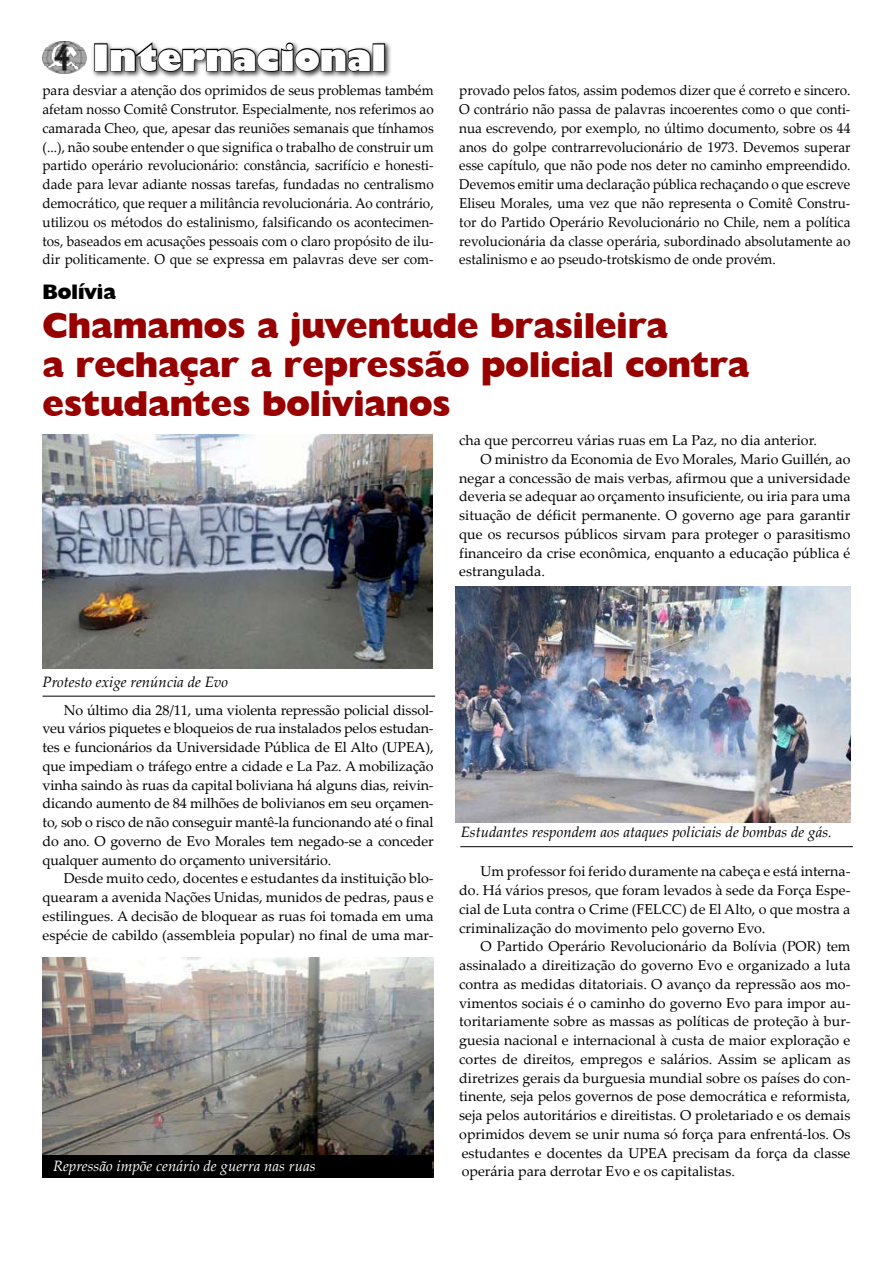
<style>
.page{position:relative;width:893px;height:1263px;background:#fff}
.page>*{position:absolute;margin:0;border:0;box-sizing:border-box;transform-origin:0 0}
.t1{font:800 36px/39px "Humanist 521 BT";color:#980000}
.t2{font:800 36px "Humanist 521 BT";color:#fff}
.t3{font:800 21px "Humanist 521 BT";color:#000}
.t4{font:italic 15px "Palatino Linotype";color:#000}
.t5{font:italic 15px "Palatino Linotype";color:#fff}
.t6{font:14.25px/18.8px "Palatino Linotype";color:#000;text-align:justify}
.t7{font:14.25px/18.8px "Palatino Linotype";color:#000;text-align:justify;scale:.95 1}
</style>
<div class="page">
<img style="left:42px;top:42px;width:45px;height:32px">
<div style="left:91px;top:40px;width:301px;height:39px;background:#000;opacity:.75"></div>
<div style="left:94px;top:43px;width:14px;height:28px;border:2px solid #000"></div>
<svg style="left:109px;top:41px;width:262px;height:32px"></svg>
<div style="left:373px;top:43px;width:12px;height:28px;border:2px solid #000"></div>
<img style="left:43px;top:435px;width:389px;height:233px">
<img style="left:43px;top:958px;width:391px;height:220px">
<hr style="left:43px;top:696px;width:392px;height:1px;background:#000">
<hr style="left:460px;top:846px;width:393px;height:1px;background:#000">
<img style="left:455px;top:586px;width:395px;height:236px">
<div style="left:43px;top:1156px;width:389px;height:22px;background:#000"></div>
<h1 class="t2" style="left:92px;top:35px;width:295px">Internacional</h1>
<p class="t7" style="left:43px;top:81px;width:413px">para desviar a atenção dos oprimidos de seus problemas também afetam nosso Comitê Construtor. Especialmente, nos referimos ao camarada Cheo, que, apesar das reuniões semanais que tínhamos (...), não soube entender o que significa o trabalho de construir um partido operário revolucionário: constância, sacrifício e honesti&shy;dade para levar adiante nossas tarefas, fundadas no centralismo democrático, que requer a militância revolucionária. Ao contrário, utilizou os métodos do estalinismo, falsificando os acontecimen&shy;tos, baseados em acusações pessoais com o claro propósito de ilu&shy;dir politicamente. O que se expressa em palavras deve ser com-</p>
<p class="t7" style="left:459px;top:81px;width:413px">provado pelos fatos, assim podemos dizer que é correto e sincero.<br>O contrário não passa de palavras incoerentes como o que conti&shy;nua escrevendo, por exemplo, no último documento, sobre os 44 anos do golpe contrarrevolucionário de 1973. Devemos superar esse capítulo, que não pode nos deter no caminho empreendido.<br>Devemos emitir uma declaração pública rechaçando o que escreve Eliseu Morales, uma vez que não representa o Comitê Constru&shy;tor do Partido Operário Revolucionário no Chile, nem a política revolucionária da classe operária, subordinado absolutamente ao estalinismo e ao pseudo-trotskismo de onde provém.</p>
<h2 class="t3" style="left:43px;top:279px;width:75px">Bolívia</h2>
<h1 class="t1" style="left:43px;top:305px;width:708px">Chamamos a juventude brasileira<br>a rechaçar a repressão policial contra estudantes bolivianos</h1>
<p class="t6" style="left:459px;top:430px;width:359px">cha que percorreu várias ruas em La Paz, no dia anterior.</p>
<p class="t6" style="left:480px;top:449px;width:371px">O ministro da Economia de Evo Morales, Mario Guillén, ao</p>
<p class="t6" style="left:459px;top:468px;width:393px">negar a concessão de mais verbas, afirmou que a universidade</p>
<p class="t6" style="left:459px;top:486px;width:393px">deveria se adequar ao orçamento insuficiente, ou iria para uma</p>
<p class="t6" style="left:459px;top:505px;width:393px">situação de déficit permanente. O governo age para garantir</p>
<p class="t6" style="left:459px;top:524px;width:393px">que os recursos públicos sirvam para proteger o parasitismo</p>
<p class="t6" style="left:459px;top:543px;width:393px">financeiro da crise econômica, enquanto a educação pública é</p>
<p class="t6" style="left:459px;top:561px;width:87px">estrangulada.</p>
<p class="t4" style="left:43px;top:671px;width:187px">Protesto exige renúncia de Evo</p>
<p class="t6" style="left:43px;top:700px;width:393px;text-indent:21px">No último dia 28/11, uma violenta repressão policial dissol&shy;veu vários piquetes e bloqueios de rua instalados pelos estudan&shy;tes e funcionários da Universidade Pública de El Alto (UPEA), que impediam o tráfego entre a cidade e La Paz. A mobilização vinha saindo às ruas da capital boliviana há alguns dias, reivin&shy;dicando aumento de 84 milhões de bolivianos em seu orçamen&shy;to, sob o risco de não conseguir mantê-la funcionando até o final do ano. O governo de Evo Morales tem negado-se a conceder qualquer aumento do orçamento universitário.</p>
<p class="t6" style="left:43px;top:868px;width:393px;text-indent:21px">Desde muito cedo, docentes e estudantes da instituição blo&shy;quearam a avenida Nações Unidas, munidos de pedras, paus e estilingues. A decisão de bloquear as ruas foi tomada em uma espécie de cabildo (assembleia popular) no final de uma mar-</p>
<p class="t5" style="left:53px;top:1155px;width:264px">Repressão impõe cenário de guerra nas ruas</p>
<p class="t4" style="left:461px;top:822px;width:373px">Estudantes respondem aos ataques policiais de bombas de gás.</p>
<p class="t6" style="left:459px;top:861px;width:393px;text-indent:21px">Um professor foi ferido duramente na cabeça e está interna&shy;do. Há vários presos, que foram levados à sede da Força Espe&shy;cial de Luta contra o Crime (FELCC) de El Alto, o que mostra a criminalização do movimento pelo governo Evo.</p>
<p class="t6" style="left:459px;top:936px;width:393px;text-indent:21px">O Partido Operário Revolucionário da Bolívia (POR) tem assinalado a direitização do governo Evo e organizado a luta contra as medidas ditatoriais. O avanço da repressão aos mo&shy;vimentos sociais é o caminho do governo Evo para impor au&shy;toritariamente sobre as massas as políticas de proteção à bur&shy;guesia nacional e internacional à custa de maior exploração e cortes de direitos, empregos e salários. Assim se aplicam as diretrizes gerais da burguesia mundial sobre os países do con&shy;tinente, seja pelos governos de pose democrática e reformista, seja pelos autoritários e direitistas. O proletariado e os demais oprimidos devem se unir numa só força para enfrentá-los. Os estudantes e docentes da UPEA precisam da força da classe operária para derrotar Evo e os capitalistas.</p>
</div>
